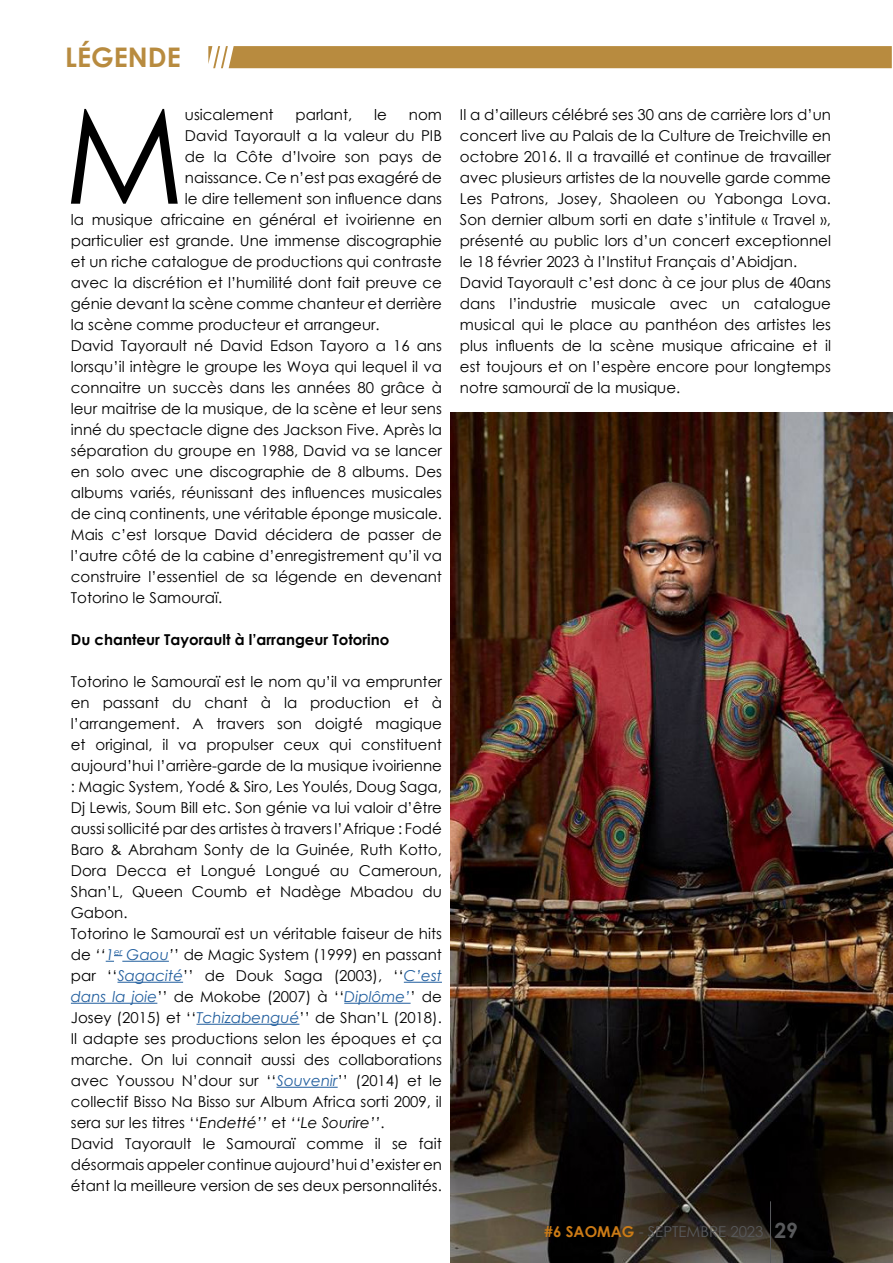
<style>
.page{position:relative;width:893px;height:1263px;background:#fff}
.page>*{position:absolute;margin:0;border:0;box-sizing:border-box;transform-origin:0 0}
.t1{font:132px "Century Gothic";color:#000}
.t2{font:700 27px "Century Gothic";color:#b88b3f}
.t3{font:15px/21px "Century Gothic";color:#000}
.t4{font:700 15px "Century Gothic";color:#000}
.t5{font:15px "Century Gothic";color:#58595b}
.s1{font-style:italic}
.s2{font-style:italic;color:#215e9e}
.s3{font-weight:700;color:#cc7b16}
.s4{font-weight:700;font-size:21px}
</style>
<div class="page">
<img style="left:451px;top:412px;width:442px;height:851px">
<hr style="left:770px;top:1201px;width:1px;height:62px;background:#58595b">
<svg style="left:208px;top:46px;width:684px;height:22px;background:#ba8e44"></svg>
<svg style="left:106px;top:955px;width:16px;height:7px"></svg>
<hr style="left:122px;top:961px;width:47px;height:1px;background:#215e9e">
<hr style="left:118px;top:982px;width:65px;height:1px;background:#215e9e">
<hr style="left:404px;top:982px;width:38px;height:1px;background:#215e9e">
<hr style="left:71px;top:1003px;width:86px;height:1px;background:#215e9e">
<hr style="left:344px;top:1003px;width:67px;height:1px;background:#215e9e">
<hr style="left:196px;top:1024px;width:103px;height:1px;background:#215e9e">
<hr style="left:277px;top:1087px;width:61px;height:1px;background:#215e9e">
<h2 class="t2" style="left:65px;top:37px;width:117px">LÉGENDE</h2>
<h1 class="t1" style="left:64px;top:64px;width:123px">M</h1>
<p class="t3" style="left:185px;top:104px;width:90px">usicalement</p>
<p class="t3" style="left:296px;top:104px;width:58px">parlant,</p>
<p class="t3" style="left:374px;top:104px;width:14px">le</p>
<p class="t3" style="left:409px;top:104px;width:35px">nom</p>
<p class="t3" style="left:185px;top:125px;width:258px">David Tayorault a la valeur du PIB</p>
<p class="t3" style="left:185px;top:146px;width:258px">de la Côte d’Ivoire son pays de</p>
<p class="t3" style="left:185px;top:167px;width:258px">naissance. Ce n’est pas exagéré de</p>
<p class="t3" style="left:185px;top:188px;width:259px">le dire tellement son influence dans</p>
<p class="t3" style="left:71px;top:209px;width:373px">la musique africaine en général et ivoirienne en</p>
<p class="t3" style="left:71px;top:230px;width:373px">particulier est grande. Une immense discographie</p>
<p class="t3" style="left:71px;top:251px;width:373px">et un riche catalogue de productions qui contraste</p>
<p class="t3" style="left:71px;top:272px;width:373px">avec la discrétion et l’humilité dont fait preuve ce</p>
<p class="t3" style="left:71px;top:293px;width:373px">génie devant la scène comme chanteur et derrière</p>
<p class="t3" style="left:71px;top:314px;width:310px">la scène comme producteur et arrangeur.</p>
<p class="t3" style="left:71px;top:335px;width:373px">David Tayorault né David Edson Tayoro a 16 ans</p>
<p class="t3" style="left:71px;top:356px;width:373px">lorsqu’il intègre le groupe les Woya qui lequel il va</p>
<p class="t3" style="left:71px;top:377px;width:373px">connaitre un succès dans les années 80 grâce à</p>
<p class="t3" style="left:71px;top:398px;width:373px">leur maitrise de la musique, de la scène et leur sens</p>
<p class="t3" style="left:71px;top:419px;width:373px">inné du spectacle digne des Jackson Five. Après la</p>
<p class="t3" style="left:71px;top:440px;width:373px">séparation du groupe en 1988, David va se lancer</p>
<p class="t3" style="left:71px;top:461px;width:373px">en solo avec une discographie de 8 albums. Des</p>
<p class="t3" style="left:71px;top:482px;width:373px">albums variés, réunissant des influences musicales</p>
<p class="t3" style="left:71px;top:503px;width:373px">de cinq continents, une véritable éponge musicale.</p>
<p class="t3" style="left:71px;top:524px;width:373px">Mais c’est lorsque David décidera de passer de</p>
<p class="t3" style="left:71px;top:545px;width:373px">l’autre côté de la cabine d’enregistrement qu’il va</p>
<p class="t3" style="left:71px;top:566px;width:373px">construire l’essentiel de sa légende en devenant</p>
<p class="t3" style="left:71px;top:587px;width:153px">Totorino le Samouraï.</p>
<p class="t4" style="left:71px;top:628px;width:320px">Du chanteur Tayorault à l’arrangeur Totorino</p>
<p class="t3" style="left:71px;top:671px;width:373px">Totorino le Samouraï est le nom qu’il va emprunter en passant du chant à la production et à l’arrangement. A travers son doigté magique et original, il va propulser ceux qui constituent aujourd’hui l’arrière-garde de la musique ivoirienne : Magic System, Yodé &amp; Siro, Les Youlés, Doug Saga, Dj Lewis, Soum Bill etc. Son génie va lui valoir d’être aussi sollicité par des artistes à travers l’Afrique : Fodé Baro &amp; Abraham Sonty de la Guinée, Ruth Kotto, Dora Decca et Longué Longué au Cameroun, Shan’L, Queen Coumb et Nadège Mbadou du Gabon.<br>Totorino le Samouraï est un véritable faiseur de hits de <span class="s1">‘‘</span><span class="s2">1</span><sup>er</sup> <span class="s2">Gaou</span><span class="s1">’</span>’ de Magic System (1999) en passant par ‘‘<span class="s2">Sagacité</span>’’ de Douk Saga (2003), ‘‘<span class="s2">C’est dans la joie</span>’’ de Mokobe (2007) à ‘‘<span class="s2">Diplôme’</span>’ de Josey (2015) et ‘‘<span class="s2">Tchizabengué</span>’’ de Shan’L (2018).<br>Il adapte ses productions selon les époques et ça marche. On lui connait aussi des collaborations avec Youssou N’dour sur ‘‘<span class="s2">Souvenir</span>’’ (2014) et le collectif Bisso Na Bisso sur Album Africa sorti 2009, il sera sur les titres ‘‘<span class="s1">Endetté’’</span> et <span class="s1">‘‘Le Sourire’’</span>.<br>David Tayorault le Samouraï comme il se fait désormais appeler continue aujourd’hui d’exister en étant la meilleure version de ses deux personnalités.</p>
<p class="t3" style="left:460px;top:104px;width:373px">Il a d’ailleurs célébré ses 30 ans de carrière lors d’un concert live au Palais de la Culture de Treichville en octobre 2016. Il a travaillé et continue de travailler avec plusieurs artistes de la nouvelle garde comme Les Patrons, Josey, Shaoleen ou Yabonga Lova.<br>Son dernier album sorti en date s’intitule « Travel », présenté au public lors d’un concert exceptionnel le 18 février 2023 à l’Institut Français d’Abidjan.<br>David Tayorault c’est donc à ce jour plus de 40ans dans l’industrie musicale avec un catalogue musical qui le place au panthéon des artistes les plus influents de la scène musique africaine et il est toujours et on l’espère encore pour longtemps notre samouraï de la musique.</p>
<p class="t5" style="left:544px;top:1221px;width:255px"><span class="s3">#6 SAOMAG</span> - SEPTEMBRE 2023 <span class="s4">29</span></p>
</div>
